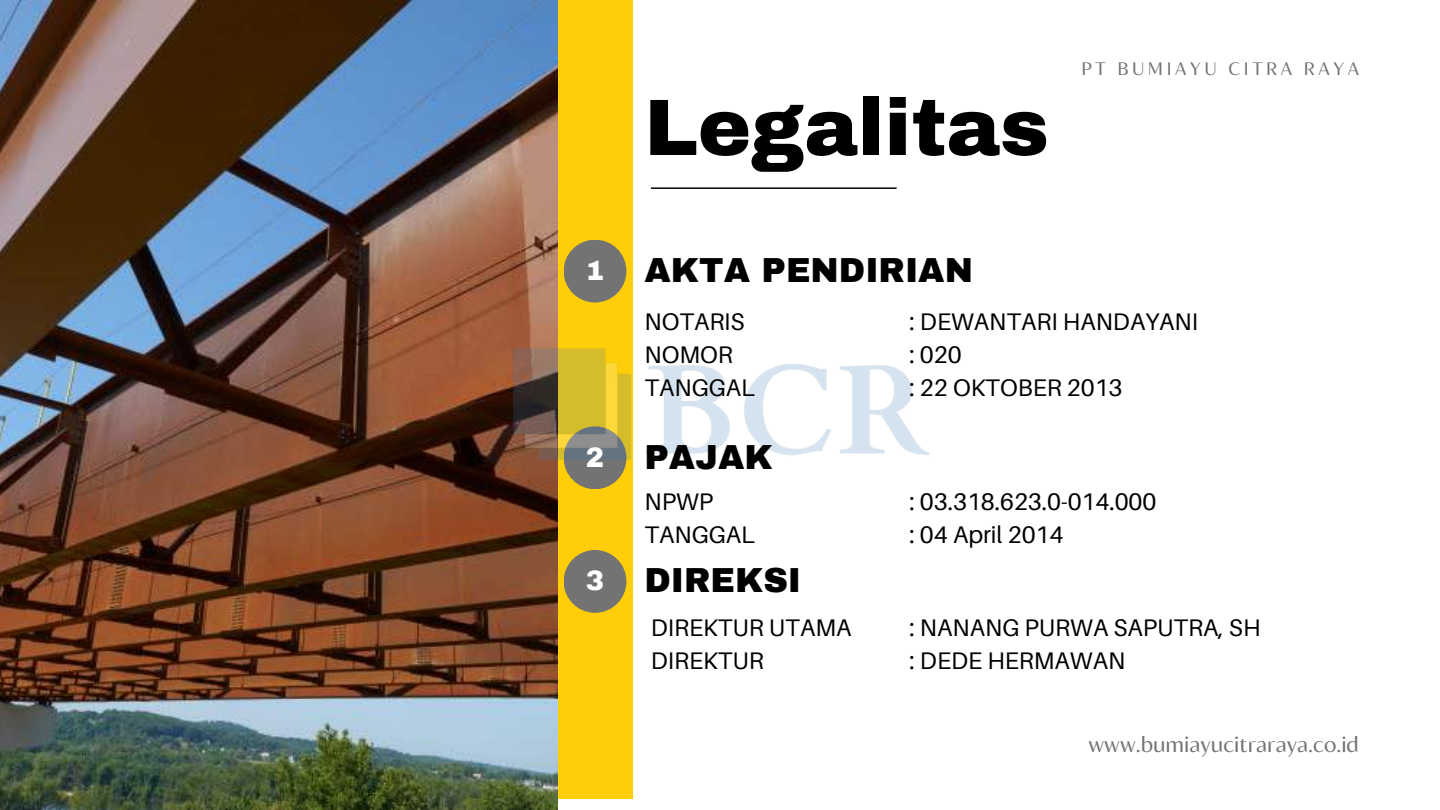
<style>
.page{position:relative;width:1440px;height:810px;background:#fff}
.page>*{position:absolute;margin:0;border:0;box-sizing:border-box;transform-origin:0 0}
.t1{font:900 80px "Archivo";color:#000}
.t2{font:900 34px "Archivo";color:#000}
.t3{font:900 27.5px "Archivo";color:#fff}
.t4{font:24px/33px "Aileron";color:#000}
.t5{font:22px "Blacker Sans Text";color:#737373}
.t6{font:18px "Blacker Sans Text";letter-spacing:.2em;color:#737373}
</style>
<div class="page">
<div style="left:558px;top:0;width:74px;height:798px;background:#ffce08"></div>
<img style="left:0;top:0;width:558px;height:810px">
<div style="left:564px;top:240px;width:62px;height:63px;background:#737373;border-radius:50%"></div>
<div style="left:564px;top:426px;width:62px;height:63px;background:#737373;border-radius:50%"></div>
<div style="left:564px;top:550px;width:62px;height:63px;background:#737373;border-radius:50%"></div>
<hr style="left:651px;top:187px;width:246px;height:2px;background:#000">
<img style="left:508px;top:337px;width:422px;height:135px">
<p class="t6" style="left:1082px;top:57px;width:279px">PT BUMIAYU CITRA RAYA</p>
<h1 class="t1" style="left:644px;top:85px;width:406px">Legalitas</h1>
<p class="t3" style="left:586px;top:256px;width:20px">1</p>
<h2 class="t2" style="left:644px;top:252px;width:330px">AKTA PENDIRIAN</h2>
<p class="t4" style="left:644px;top:305px;width:112px">NOTARIS<br>NOMOR<br>TANGGAL</p>
<p class="t4" style="left:910px;top:305px;width:290px">: DEWANTARI HANDAYANI : 020<br>: 22 OKTOBER 2013</p>
<p class="t3" style="left:586px;top:442px;width:20px">2</p>
<h2 class="t2" style="left:644px;top:439px;width:130px">PAJAK</h2>
<p class="t4" style="left:644px;top:485px;width:112px">NPWP<br>TANGGAL</p>
<p class="t4" style="left:910px;top:485px;width:248px">: 03.318.623.0-014.000 : 04 April 2014</p>
<p class="t3" style="left:586px;top:566px;width:20px">3</p>
<h2 class="t2" style="left:644px;top:562px;width:158px">DIREKSI</h2>
<p class="t4" style="left:651px;top:611px;width:202px">DIREKTUR UTAMA<br>DIREKTUR</p>
<p class="t4" style="left:910px;top:611px;width:353px">: NANANG PURWA SAPUTRA, SH : DEDE HERMAWAN</p>
<p class="t5" style="left:1089px;top:730px;width:272px">www.bumiayucitraraya.co.id</p>
</div>
